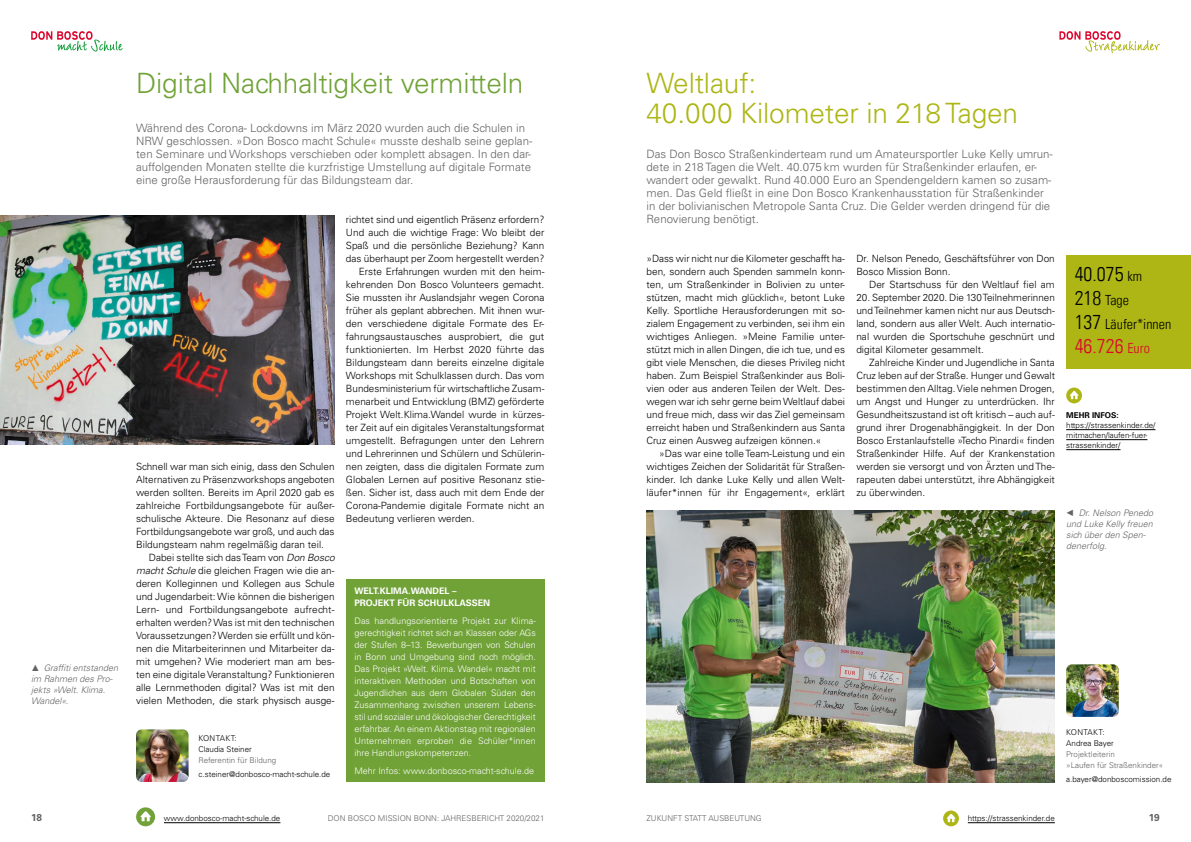
<style>
.page{position:relative;width:1191px;height:842px;background:#fff}
.page>*{position:absolute;margin:0;border:0;box-sizing:border-box;transform-origin:0 0}
._120_H1{font:300 28px/30px "Univers LT Std";letter-spacing:-.005em;color:#adb614}
._120_H1-2{font:300 28px "Univers LT Std";letter-spacing:-.005em;color:#70a237}
.t1{font:20px "Univers Com 47 Light Cond";color:#dd052d}
.t2{font:20px "Univers Com 47 Light Cond";color:#000}
.t3{font:14px/24px "Univers Com 47 Light Cond";color:#000}
._104_Anleser{font:300 11.5px/13px "Univers LT Std";color:#636362}
._200_Standard{font:300 10px/13px "Univers LT Std";color:#000;text-align:justify}
._205_Standard_Initia{font:300 10px/13px "Univers LT Std";color:#000;text-align:justify}
.t4{font:700 10px "Univers LT Std";color:#636362}
._452_Box_Std_O{font:300 9px/12px "Univers LT Std";color:#fff;text-align:justify}
.t5{font:italic 300 9px/11px "Univers LT Std";color:#636362}
._450_Box_H1{font:700 9px/12px "Univers LT Std";color:#fff}
.URL{font:300 8px/10px "Univers LT Std";color:#000}
.Kontakt_Funktion{font:300 8px/11px "Univers LT Std";color:#636362}
.Kontakt-Daten{font:300 8px "Univers LT Std";color:#000}
.Kontakt_Name{font:300 8px "Univers LT Std";color:#000}
.KONTAKT{font:300 8px "Univers LT Std";letter-spacing:.025em;color:#000}
.s1{font-size:14px}
.s2{font-size:20px}
.s3{font-weight:700}
.s4{font-style:italic}
.s5{font-family:"The Antiqua B";font-weight:400;font-style:normal}
</style>
<div class="page">
<div style="left:1066px;top:255px;width:125px;height:113px;background:#adb614"></div>
<img style="left:0;top:215px;width:334px;height:229px">
<div style="left:346px;top:579px;width:198px;height:203px;background:#70a237"></div>
<img style="left:136px;top:729px;width:53px;height:53px">
<hr style="left:164px;top:822px;width:116px;height:1px;background:#000">
<svg style="left:136px;top:807px;width:19px;height:19px"></svg>
<svg style="left:31px;top:31px;width:92px;height:21px"></svg>
<hr style="left:1066px;top:429px;width:89px;height:1px;background:#000">
<hr style="left:1066px;top:439px;width:81px;height:1px;background:#000">
<hr style="left:1066px;top:449px;width:54px;height:1px;background:#000">
<svg style="left:1066px;top:387px;width:16px;height:16px"></svg>
<img style="left:646px;top:510px;width:408px;height:272px">
<img style="left:1066px;top:664px;width:52px;height:53px">
<svg style="left:1059px;top:31px;width:100px;height:22px"></svg>
<hr style="left:967px;top:822px;width:87px;height:1px;background:#000">
<svg style="left:943px;top:810px;width:16px;height:16px"></svg>
<h1 class="_120_H1" style="left:646px;top:68px;width:373px">Weltlauf:<br>40.000 Kilometer in 218 Tagen</h1>
<p class="_104_Anleser" style="left:646px;top:148px;width:408px">Das Don Bosco Straßenkinderteam rund um Amateursportler Luke Kelly umrun&shy;dete in 218 Tagen die Welt. 40.075 km wurden für Straßenkinder erlaufen, er&shy;wandert oder gewalkt. Rund 40.000 Euro an Spendengeldern kamen so zusam&shy;men. Das Geld fließt in eine Don Bosco Krankenhausstation für Straßenkinder in der bolivianischen Metropole Santa Cruz. Die Gelder werden dringend für die Renovierung benötigt.</p>
<h1 class="_120_H1-2" style="left:136px;top:66px;width:389px">Digital Nachhaltigkeit vermitteln</h1>
<p class="_104_Anleser" style="left:136px;top:121px;width:398px">Während des Corona- Lockdowns im März 2020 wurden auch die Schulen in NRW geschlossen. »Don Bosco macht Schule« musste deshalb seine geplan&shy;ten Seminare und Workshops verschieben oder komplett absagen. In den dar&shy;auffolgenden Monaten stellte die kurzfristige Umstellung auf digitale Formate eine große Herausforderung für das Bildungsteam dar.</p>
<p class="_200_Standard" style="left:346px;top:213px;width:200px">richtet sind und eigentlich Präsenz erfordern?<br>Und auch die wichtige Frage: Wo bleibt der Spaß und die persönliche Beziehung? Kann das überhaupt per Zoom hergestellt werden?</p>
<p class="_200_Standard" style="left:346px;top:265px;width:200px;text-indent:13px">Erste Erfahrungen wurden mit den heim&shy;kehrenden Don Bosco Volunteers gemacht.<br>Sie mussten ihr Auslandsjahr wegen Corona früher als geplant abbrechen. Mit ihnen wur&shy;den verschiedene digitale Formate des Er&shy;fahrungsaustausches ausprobiert, die gut funktionierten. Im Herbst 2020 führte das Bildungsteam dann bereits einzelne digitale Workshops mit Schulklassen durch. Das vom Bundesministerium für wirtschaftliche Zusam&shy;menarbeit und Entwicklung (BMZ) geförderte Projekt Welt.Klima.Wandel wurde in kürzes&shy;ter Zeit auf ein digitales Veranstaltungsformat umgestellt. Befragungen unter den Lehrern und Lehrerinnen und Schülern und Schülerin&shy;nen zeigten, dass die digitalen Formate zum Globalen Lernen auf positive Resonanz stie&shy;ßen. Sicher ist, dass auch mit dem Ende der Corona-Pandemie digitale Formate nicht an Bedeutung verlieren werden.</p>
<p class="_200_Standard" style="left:856px;top:252px;width:200px">Dr. Nelson Penedo, Geschäftsführer von Don<br>Bosco Mission Bonn.</p>
<p class="_200_Standard" style="left:869px;top:278px;width:187px">Der Startschuss für den Weltlauf fiel am</p>
<p class="_200_Standard" style="left:856px;top:291px;width:200px">20. September 2020. Die 130 Teilnehmerinnen und Teilnehmer kamen nicht nur aus Deutsch&shy;land, sondern aus aller Welt. Auch internatio&shy;nal wurden die Sportschuhe geschnürt und digital Kilometer gesammelt.</p>
<p class="_200_Standard" style="left:856px;top:356px;width:200px;text-indent:13px">Zahlreiche Kinder und Jugendliche in Santa Cruz leben auf der Straße. Hunger und Gewalt bestimmen den Alltag. Viele nehmen Drogen, um Angst und Hunger zu unterdrücken. Ihr Gesundheitszustand ist oft kritisch – auch auf&shy;grund ihrer Drogenabhängigkeit. In der Don Bosco Erstanlaufstelle »Techo Pinardi« finden Straßenkinder Hilfe. Auf der Krankenstation werden sie versorgt und von Ärzten und The&shy;rapeuten dabei unterstützt, ihre Abhängigkeit zu überwinden.</p>
<p class="_205_Standard_Initia" style="left:646px;top:252px;width:200px">»Dass wir nicht nur die Kilometer geschafft ha&shy;ben, sondern auch Spenden sammeln konn&shy;ten, um Straßenkinder in Bolivien zu unter&shy;stützen, macht mich glücklich«, betont Luke Kelly. Sportliche Herausforderungen mit so&shy;zialem Engagement zu verbinden, sei ihm ein wichtiges Anliegen. »Meine Familie unter&shy;stützt mich in allen Dingen, die ich tue, und es gibt viele Menschen, die dieses Privileg nicht haben. Zum Beispiel Straßenkinder aus Boli&shy;vien oder aus anderen Teilen der Welt. Des&shy;wegen war ich sehr gerne beim Weltlauf dabei und freue mich, dass wir das Ziel gemeinsam erreicht haben und Straßenkindern aus Santa Cruz einen Ausweg aufzeigen können.«</p>
<p class="_200_Standard" style="left:646px;top:447px;width:200px;text-indent:13px">»Das war eine tolle Team-Leistung und ein wichtiges Zeichen der Solidarität für Straßen&shy;kinder. Ich danke Luke Kelly und allen Welt&shy;läufer*innen für ihr Engagement«, erklärt</p>
<h2 class="t2" style="left:1074px;top:262px;width:69px">40.075 <span class="s1">km</span></h2>
<h3 class="t3" style="left:1074px;top:288px;width:98px"><span class="s2">218</span> Tage<br><span class="s2">137</span> Läufer*innen</h3>
<h2 class="t1" style="left:1074px;top:334px;width:77px">46.726 <span class="s1">Euro</span></h2>
<p class="URL" style="left:1066px;top:410px;width:91px"><span class="s3">MEHR INFOS: </span>https://strassenkinder.de/ mitmachen/laufen-fuer&shy;strassenkinder/</p>
<p class="_205_Standard_Initia" style="left:136px;top:460px;width:200px">Schnell war man sich einig, dass den Schulen Alternativen zu Präsenzworkshops angeboten werden sollten. Bereits im April 2020 gab es zahlreiche Fortbildungsangebote für außer&shy;schulische Akteure. Die Resonanz auf diese Fortbildungsangebote war groß, und auch das Bildungsteam nahm regelmäßig daran teil.</p>
<p class="_200_Standard" style="left:136px;top:551px;width:200px;text-indent:13px">Dabei stellte sich das Team von <span class="s4">Don Bosco macht Schule</span> die gleichen Fragen wie die an&shy;deren Kolleginnen und Kollegen aus Schule und Jugendarbeit: Wie können die bisherigen Lern- und Fortbildungsangebote aufrecht&shy;erhalten werden? Was ist mit den technischen Voraussetzungen? Werden sie erfüllt und kön&shy;nen die Mitarbeiterinnen und Mitarbeiter da&shy;mit umgehen? Wie moderiert man am bes&shy;ten eine digitale Veranstaltung? Funktionieren alle Lernmethoden digital? Was ist mit den vielen Methoden, die stark physisch ausge-</p>
<p class="t5" style="left:1066px;top:508px;width:88px"><span class="s5">◀</span> Dr. Nelson Penedo und Luke Kelly freuen sich über den Spen&shy;denerfolg.</p>
<p class="_450_Box_H1" style="left:354px;top:585px;width:137px">WELT.KLIMA.WANDEL –<br>PROJEKT FÜR SCHULKLASSEN</p>
<p class="_452_Box_Std_O" style="left:354px;top:615px;width:183px">Das handlungsorientierte Projekt zur Klima&shy;gerechtigkeit richtet sich an Klassen oder AGs der Stufen 8–13. Bewerbungen von Schulen in Bonn und Umgebung sind noch möglich.<br>Das Projekt »Welt. Klima. Wandel« macht mit interaktiven Methoden und Botschaften von Jugendlichen aus dem Globalen Süden den Zusammenhang zwischen unserem Lebens&shy;stil und sozialer und ökologischer Gerechtigkeit erfahrbar. An einem Aktionstag mit regionalen Unternehmen erproben die Schüler*innen ihre Handlungskompetenzen.</p>
<p class="_452_Box_Std_O" style="left:354px;top:764px;width:181px">Mehr Infos: www.donbosco-macht-schule.de</p>
<p class="t5" style="left:31px;top:662px;width:88px"><span class="s5">▲</span> Graffiti entstanden im Rahmen des Pro&shy;jekts »Welt. Klima.<br>Wandel«.</p>
<p class="KONTAKT" style="left:1066px;top:727px;width:40px">KONTAKT:</p>
<p class="Kontakt_Name" style="left:1066px;top:738px;width:49px">Andrea Bayer</p>
<p class="Kontakt_Funktion" style="left:1066px;top:748px;width:99px">Projektleiterin<br>»Laufen für Straßenkinder«</p>
<p class="Kontakt-Daten" style="left:1066px;top:774px;width:107px">a.bayer@donboscomission.de</p>
<p class="KONTAKT" style="left:198px;top:733px;width:40px">KONTAKT:</p>
<p class="Kontakt_Name" style="left:198px;top:744px;width:55px">Claudia Steiner</p>
<p class="Kontakt_Funktion" style="left:198px;top:754px;width:79px">Referentin für Bildung</p>
<p class="Kontakt-Daten" style="left:198px;top:769px;width:133px">c.steiner@donbosco-macht-schule.de</p>
<p class="URL" style="left:164px;top:813px;width:118px">www.donbosco-macht-schule.de</p>
<p class="t4" style="left:31px;top:811px;width:12px">18</p>
<p class="Kontakt_Funktion" style="left:328px;top:812px;width:218px">DON BOSCO MISSION BONN: JAHRESBERICHT 2020/2021</p>
<p class="Kontakt_Funktion" style="left:646px;top:812px;width:11px">Zukunft</p>
<p class="Kontakt_Funktion" style="left:684px;top:812px;width:6px">statt</p>
<p class="Kontakt_Funktion" style="left:708px;top:812px;width:12px">Ausbeutung</p>
<p class="t4" style="left:1148px;top:811px;width:12px">19</p>
<p class="URL" style="left:967px;top:813px;width:89px">https://strassenkinder.de</p>
</div>
